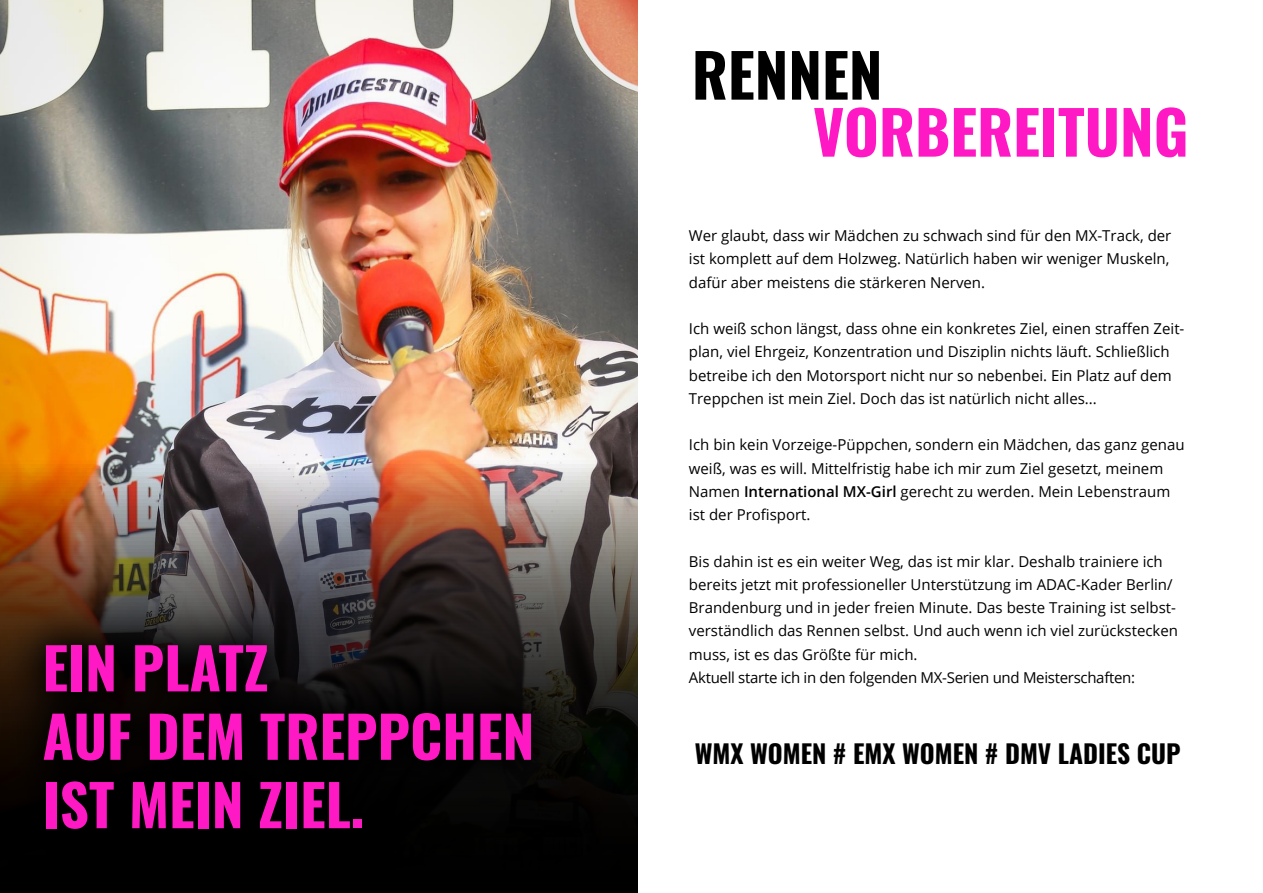
<style>
.page{position:relative;width:1263px;height:893px;background:#fff}
.page>*{position:absolute;margin:0;border:0;box-sizing:border-box;transform-origin:0 0}
.t1{font:700 60px "Oswald";color:#ff19c4}
.t2{font:700 60px "Oswald";color:#000}
.t3{font:700 57px/68.4px "Oswald";color:#ff19c4}
.t4{font:700 25.5px "Oswald";color:#000}
.t5{font:15px/23.2px "Open Sans";color:#000}
.s1{font-weight:600}
</style>
<div class="page">
<img style="left:0;top:0;width:638px;height:893px">
<svg style="left:0;top:598px;width:577px;height:277px;background:#0e0b09"></svg>
<h2 class="t3" style="left:43px;top:637px;width:493px">EIN PLATZ<br>AUF DEM TREPPCHEN<br>IST MEIN ZIEL.</h2>
<h1 class="t2" style="left:692px;top:44px;width:192px">RENNEN</h1>
<h1 class="t1" style="left:813px;top:101px;width:377px">VORBEREITUNG</h1>
<p class="t5" style="left:689px;top:224px;width:484px">Wer glaubt, dass wir Mädchen zu schwach sind für den MX-Track, der ist komplett auf dem Holzweg. Natürlich haben wir weniger Muskeln, dafür aber meistens die stärkeren Nerven.</p>
<p class="t5" style="left:689px;top:317px;width:497px">Ich weiß schon längst, dass ohne ein konkretes Ziel, einen straffen Zeit&shy;plan, viel Ehrgeiz, Konzentration und Disziplin nichts läuft. Schließlich betreibe ich den Motorsport nicht nur so nebenbei. Ein Platz auf dem Treppchen ist mein Ziel. Doch das ist natürlich nicht alles...</p>
<p class="t5" style="left:689px;top:433px;width:497px">Ich bin kein Vorzeige-Püppchen, sondern ein Mädchen, das ganz genau weiß, was es will. Mittelfristig habe ich mir zum Ziel gesetzt, meinem Namen <span class="s1">International MX-Girl</span> gerecht zu werden. Mein Lebenstraum ist der Profisport.</p>
<p class="t5" style="left:689px;top:549px;width:491px">Bis dahin ist es ein weiter Weg, das ist mir klar. Deshalb trainiere ich bereits jetzt mit professioneller Unterstützung im ADAC-Kader Berlin/ Brandenburg und in jeder freien Minute. Das beste Training ist selbst&shy;verständlich das Rennen selbst. Und auch wenn ich viel zurückstecken muss, ist es das Größte für mich.<br>Aktuell starte ich in den folgenden MX-Serien und Meisterschaften:</p>
<h3 class="t4" style="left:695px;top:740px;width:487px">WMX WOMEN # EMX WOMEN # DMV LADIES CUP</h3>
</div>
